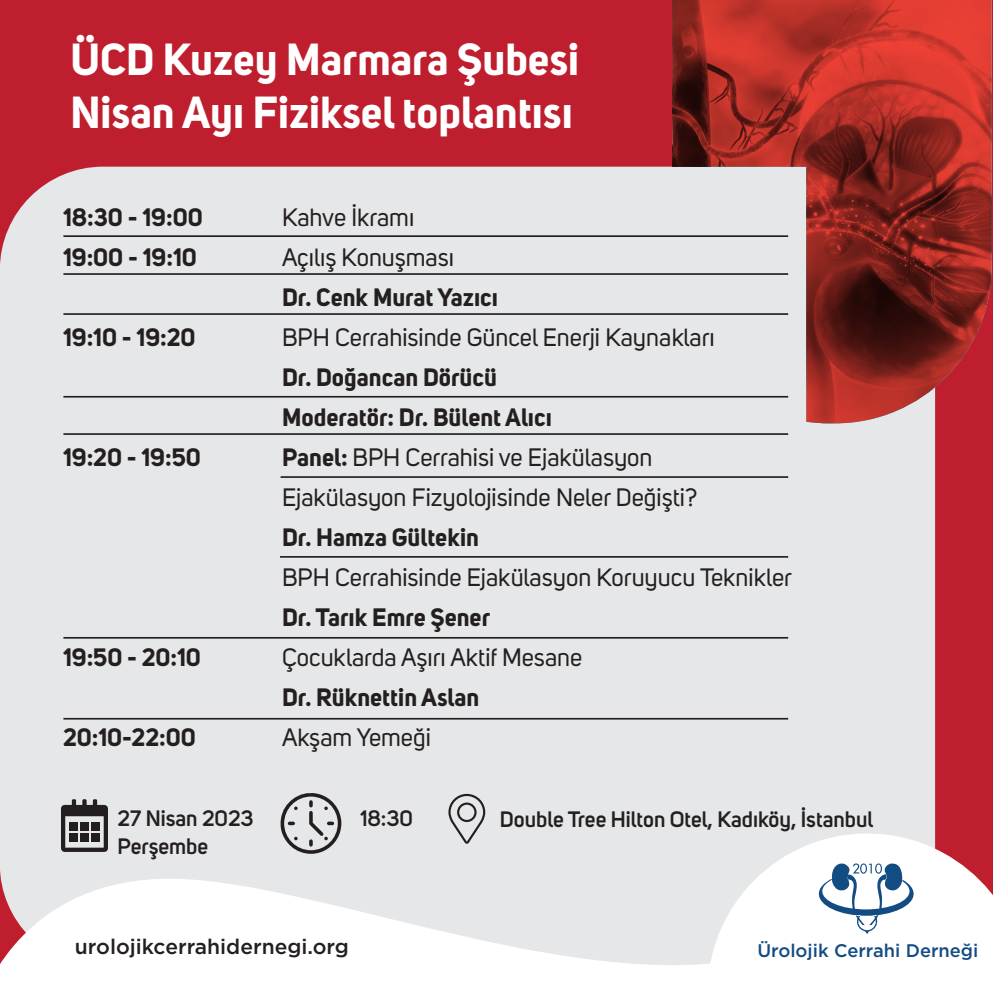
<style>
.page{position:relative;width:993px;height:993px;background:#fff}
.page>*{position:absolute;margin:0;border:0;box-sizing:border-box;transform-origin:0 0}
.t1{font:700 44.27px/53.2px "Uni Sans";color:#fff}
.t2{font:24.85px/39.9px "Uni Sans";color:#231f20}
.t3{font:700 24.85px/39.9px "Uni Sans";color:#231f20}
.t4{font:600 22.05px/28px "Uni Sans";color:#231f20}
.t5{font:500 21px "Gotham";color:#231f20}
.t6{font:500 18.2px "Gotham";color:#134c83}
.s1{font-weight:700}
</style>
<div class="page">
<div style="left:0;top:0;width:992px;height:992px;background:#be1e2d"></div>
<div style="left:0;top:167px;width:934px;height:799px;background:#e6e7e8;border-radius:103px"></div>
<svg style="left:61px;top:799px;width:47px;height:52px"></svg>
<div style="left:70px;top:822px;width:8px;height:8px;background:#231f20"></div>
<div style="left:80px;top:822px;width:8px;height:8px;background:#231f20"></div>
<div style="left:91px;top:822px;width:8px;height:8px;background:#231f20"></div>
<div style="left:70px;top:833px;width:8px;height:8px;background:#231f20"></div>
<div style="left:80px;top:833px;width:8px;height:8px;background:#231f20"></div>
<div style="left:91px;top:833px;width:8px;height:8px;background:#231f20"></div>
<svg style="left:280px;top:793px;width:61px;height:60px"></svg>
<hr style="left:63px;top:235px;width:724px;height:2px;background:#231f20">
<hr style="left:63px;top:273px;width:724px;height:2px;background:#231f20">
<hr style="left:63px;top:313px;width:724px;height:2px;background:#231f20">
<hr style="left:63px;top:396px;width:724px;height:1px;background:#231f20">
<hr style="left:63px;top:433px;width:724px;height:2px;background:#231f20">
<hr style="left:63px;top:636px;width:724px;height:2px;background:#231f20">
<hr style="left:280px;top:476px;width:507px;height:1px;background:#231f20">
<hr style="left:63px;top:717px;width:724px;height:2px;background:#231f20">
<hr style="left:280px;top:556px;width:507px;height:1px;background:#231f20">
<svg style="left:448px;top:793px;width:37px;height:50px"></svg>
<svg style="left:759px;top:833px;width:233px;height:159px;background:#f8eeef"></svg>
<svg style="left:0;top:876px;width:772px;height:116px;fill:#fff"></svg>
<svg style="left:818px;top:863px;width:95px;height:70px;background:#bdcddc"></svg>
<svg style="left:672px;top:0;width:319px;height:423px"></svg>
<h1 class="t1" style="left:70px;top:32px;width:510px">ÜCD Kuzey Marmara Şubesi<br>Nisan Ayı Fiziksel toplantısı</h1>
<p class="t3" style="left:63px;top:197px;width:141px">18:30 - 19:00</p>
<p class="t2" style="left:282px;top:197px;width:134px">Kahve İkramı</p>
<p class="t3" style="left:63px;top:237px;width:135px">19:00 - 19:10</p>
<p class="t2" style="left:282px;top:237px;width:173px">Açılış Konuşması</p>
<p class="t3" style="left:282px;top:277px;width:217px">Dr. Cenk Murat Yazıcı</p>
<p class="t3" style="left:63px;top:317px;width:134px">19:10 - 19:20</p>
<p class="t2" style="left:282px;top:317px;width:434px">BPH Cerrahisinde Güncel Enerji Kaynakları</p>
<p class="t3" style="left:282px;top:357px;width:271px">Dr. Doğancan Dörücü<br>Moderatör: Dr. Bülent Alıcı</p>
<p class="t3" style="left:63px;top:436px;width:139px">19:20 - 19:50</p>
<p class="t2" style="left:282px;top:437px;width:416px"><span class="s1">Panel:</span> BPH Cerrahisi ve Ejakülasyon<br>Ejakülasyon Fizyolojisinde Neler Değişti?</p>
<p class="t3" style="left:282px;top:516px;width:198px">Dr. Hamza Gültekin</p>
<p class="t2" style="left:282px;top:557px;width:511px">BPH Cerrahisinde Ejakülasyon Koruyucu Teknikler</p>
<p class="t3" style="left:282px;top:596px;width:209px">Dr. Tarık Emre Şener</p>
<p class="t3" style="left:63px;top:636px;width:139px">19:50 - 20:10</p>
<p class="t2" style="left:282px;top:637px;width:301px">Çocuklarda Aşırı Aktif Mesane</p>
<p class="t3" style="left:282px;top:676px;width:199px">Dr. Rüknettin Aslan</p>
<p class="t3" style="left:63px;top:716px;width:134px">20:10-22:00</p>
<p class="t2" style="left:282px;top:717px;width:150px">Akşam Yemeği</p>
<p class="t4" style="left:117px;top:803px;width:138px">27 Nisan 2023<br>Perşembe</p>
<p class="t4" style="left:360px;top:803px;width:55px">18:30</p>
<p class="t4" style="left:499px;top:804px;width:375px">Double Tree Hilton Otel, Kadıköy, İstanbul</p>
<p class="t5" style="left:75px;top:932px;width:275px">urolojikcerrahidernegi.org</p>
<p class="t6" style="left:757px;top:938px;width:222px">Ürolojik Cerrahi Derneği</p>
</div>
